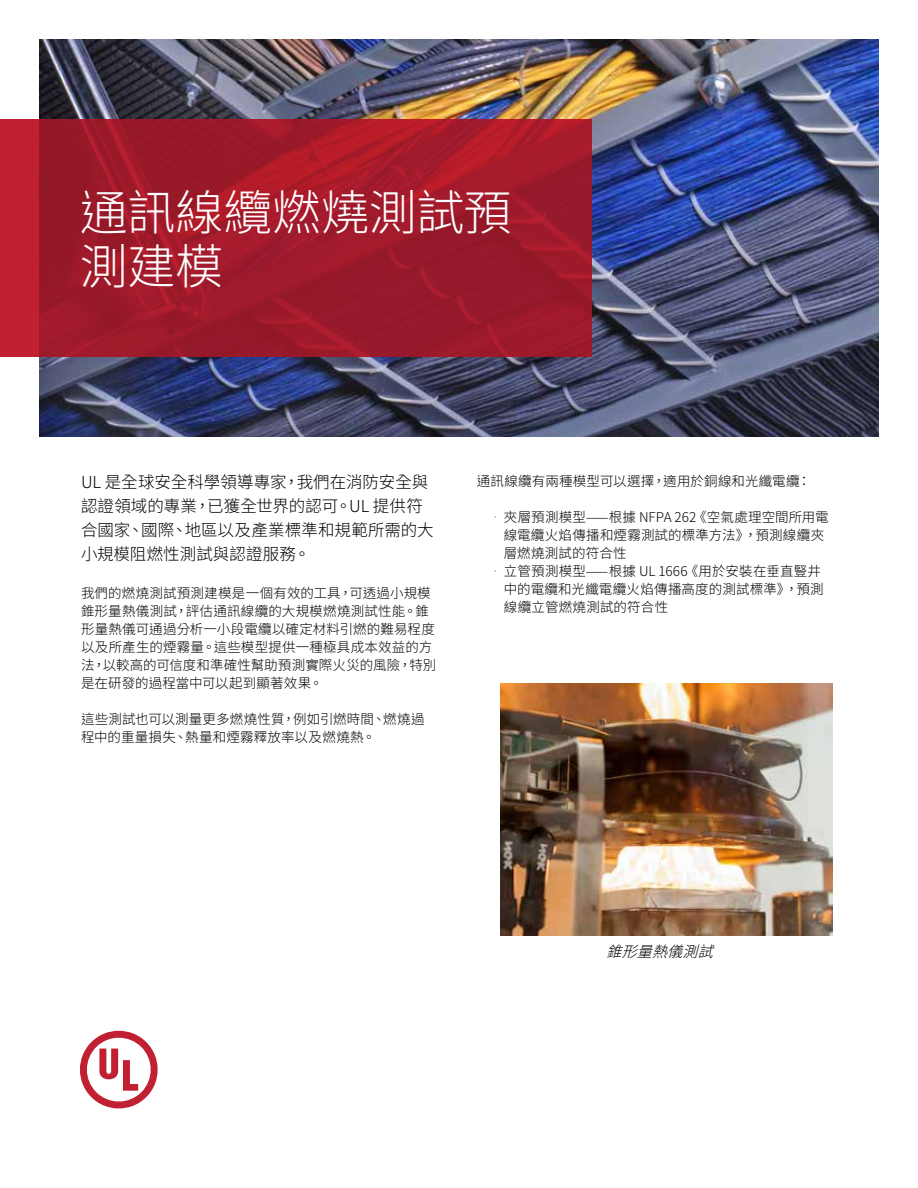
<style>
.page{position:relative;width:918px;height:1188px;background:#fff}
.page>*{position:absolute;margin:0;border:0;box-sizing:border-box;transform-origin:0 0}
.t1{font:300 48px/54px "Noto Sans CJ Ktc";letter-spacing:-.005em;color:#fff}
.t2{font:300 16.5px/24px "Noto Sans CJ Ktc";color:#000}
.t3{font:italic 300 15px "Noto Sans CJ Ktc";color:#000}
.t4{font:300 13.5px/18px "Noto Sans CJ Ktc";letter-spacing:.01em;color:#000}
.s1{color:#939598}
</style>
<div class="page">
<svg style="left:80px;top:1030px;width:78px;height:79px"></svg>
<img style="left:500px;top:684px;width:332px;height:252px">
<img style="left:40px;top:40px;width:838px;height:396px">
<svg style="left:0;top:119px;width:592px;height:237px;background:#a11a2a"></svg>
<h1 class="t1" style="left:80px;top:186px;width:433px">通訊線纜燃燒測試預測建模</h1>
<p class="t2" style="left:81px;top:471px;width:354px">UL 是全球安全科學領導專家，我們在消防安全與認證領域的專業，已獲全世界的認可。UL 提供符合國家、國際、地區以及產業標準和規範所需的大小規模阻燃性測試與認證服務。</p>
<p class="t4" style="left:81px;top:584px;width:357px">我們的燃燒測試預測建模是一個有效的工具，可透過小規模錐形量熱儀測試，評估通訊線纜的大規模燃燒測試性能。錐形量熱儀可通過分析一小段電纜以確定材料引燃的難易程度以及所產生的煙霧量。這些模型提供一種極具成本效益的方法，以較高的可信度和準確性幫助預測實際火災的風險，特別是在研發的過程當中可以起到顯著效果。</p>
<p class="t4" style="left:81px;top:710px;width:345px">這些測試也可以測量更多燃燒性質，例如引燃時間、燃燒過程中的重量損失、熱量和煙霧釋放率以及燃燒熱。</p>
<p class="t4" style="left:477px;top:472px;width:336px">通訊線纜有兩種模型可以選擇，適用於銅線和光纖電纜：</p>
<p class="t4" style="left:504px;top:508px;width:326px;text-indent:-15px"><span class="s1">•</span>夾層預測模型——根據 NFPA 262《空氣處理空間所用電線電纜火焰傳播和煙霧測試的標準方法》，預測線纜夾層燃燒測試的符合性</p>
<p class="t4" style="left:504px;top:562px;width:321px;text-indent:-15px"><span class="s1">•</span>立管預測模型——根據 UL 1666《用於安裝在垂直豎井中的電纜和光纖電纜火焰傳播高度的測試標準》，預測線纜立管燃燒測試的符合性</p>
<p class="t3" style="left:607px;top:943px;width:119px">錐形量熱儀測試</p>
</div>
